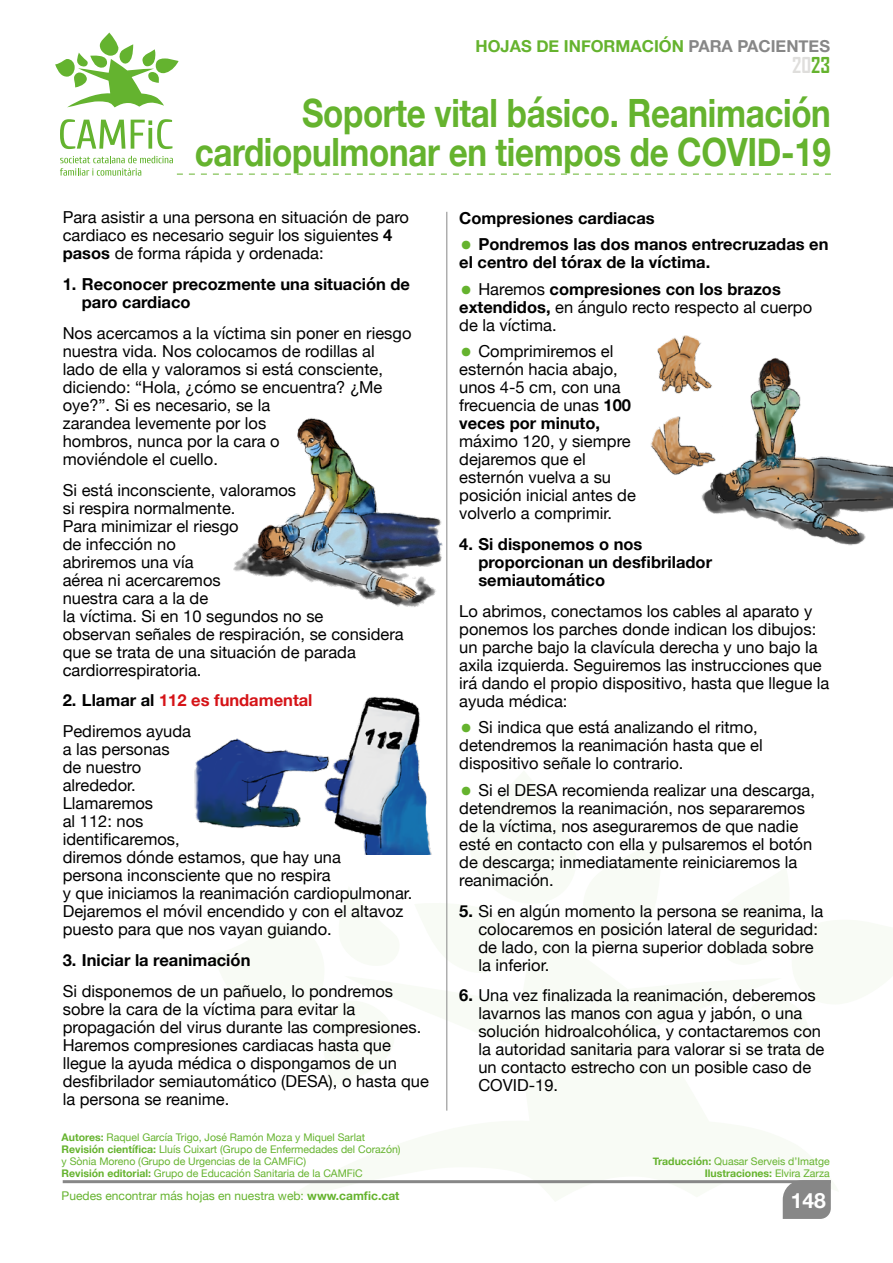
<style>
.page{position:relative;width:893px;height:1263px;background:#fff}
.page>*{position:absolute;margin:0;border:0;box-sizing:border-box;transform-origin:0 0}
.t1{font:700 39px/39px "Helvetica Neue";letter-spacing:-.01em;color:#65b32e;text-align:right;scale:.85 1}
.t2{font:700 21px "Agency FB";color:#dfdedc}
.t3{font:700 21px "Helvetica Neue";color:#fff}
.t4{font:16.5px/18px "Helvetica Neue";color:#000}
.t5{font:700 16.5px/18px "Helvetica Neue";color:#000}
.t6{font:700 16.5px/30.8px "Helvetica Neue";color:#d51317}
.t7{font:700 16.5px "Helvetica Neue";color:#65b32e}
.t8{font:12px "Helvetica Neue";color:#65b32e}
.t9{font:10.5px/12px "Helvetica Neue";color:#65b32e;text-align:right}
.s1{color:#878787}
.s2{color:#65b32e}
.s3{font-weight:700}
.s4{color:#000}
.s5{font-weight:400;color:#000}
.s6{font-weight:400;font-size:39px;color:#65b32e}
.s7{font-size:39px;color:#65b32e}
</style>
<div class="page">
<svg style="left:281px;top:979px;width:502px;height:223px;fill:#f8fbf5"></svg>
<svg style="left:281px;top:979px;width:120px;height:108px"></svg>
<svg style="left:447px;top:770px;width:1px;height:209px"></svg>
<svg style="left:715px;top:979px;width:68px;height:81px"></svg>
<hr style="left:63px;top:1180px;width:768px;height:3px;background:#878787">
<div style="left:783px;top:1180px;width:48px;height:39px;background:#878787"></div>
<svg style="left:55px;top:33px;width:124px;height:74px"></svg>
<svg style="left:60px;top:156px;width:771px;height:20px"></svg>
<svg style="left:60px;top:119px;width:65px;height:30px"></svg>
<svg style="left:131px;top:119px;width:41px;height:30px"></svg>
<hr style="left:446px;top:212px;width:1px;height:898px;background:#878787">
<img style="left:233px;top:418px;width:210px;height:189px">
<img style="left:194px;top:696px;width:238px;height:159px">
<img style="left:651px;top:335px;width:242px;height:211px">
<p class="t7" style="left:476px;top:33px;width:356px">HOJAS DE INFORMACIÓN <span class="s1">PARA PACIENTES</span></p>
<p class="t2" style="left:792px;top:52px;width:39px">20<span class="s2">23</span></p>
<h1 class="t1" style="left:195px;top:94px;width:750px">Soporte vital básico. Reanimación cardiopulmonar en tiempos de COVID-19</h1>
<p class="t4" style="left:63px;top:209px;width:348px">Para asistir a una persona en situación de paro cardiaco es necesario seguir los siguientes <span class="s3">4 pasos</span> de forma rápida y ordenada:</p>
<p class="t5" style="left:82px;top:276px;width:330px;text-indent:-19px">1. Reconocer precozmente una situación de paro cardiaco</p>
<p class="t4" style="left:63px;top:325px;width:350px">Nos acercamos a la víctima sin poner en riesgo nuestra vida. Nos colocamos de rodillas al<br>lado de ella y valoramos si está consciente, diciendo: “Hola, ¿cómo se encuentra? ¿Me oye?”. Si es necesario, se la<br>zarandea levemente por los<br>hombros, nunca por la cara o<br>moviéndole el cuello.</p>
<p class="t4" style="left:63px;top:482px;width:343px">Si está inconsciente, valoramos<br>si respira normalmente.<br>Para minimizar el riesgo<br>de infección no<br>abriremos una vía<br>aérea ni acercaremos<br>nuestra cara a la de<br>la víctima. Si en 10 segundos no se<br>observan señales de respiración, se considera que se trata de una situación de parada cardiorrespiratoria.</p>
<p class="t6" style="left:63px;top:685px;width:251px"><span class="s4">2. Llamar al</span> 112 es fundamental<br><span class="s5">Pediremos ayuda</span></p>
<p class="t4" style="left:63px;top:741px;width:351px">a las personas<br>de nuestro<br>alrededor.<br>Llamaremos<br>al 112: nos<br>identificaremos,<br>diremos dónde estamos, que hay una<br>persona inconsciente que no respira<br>y que iniciamos la reanimación cardiopulmonar.<br>Dejaremos el móvil encendido y con el altavoz puesto para que nos vayan guiando.</p>
<p class="t5" style="left:63px;top:951px;width:189px">3. Iniciar la reanimación</p>
<p class="t4" style="left:63px;top:983px;width:368px">Si disponemos de un pañuelo, lo pondremos sobre la cara de la víctima para evitar la propagación del virus durante las compresiones.<br>Haremos compresiones cardiacas hasta que llegue la ayuda médica o dispongamos de un desfibrilador semiautomático (DESA), o hasta que la persona se reanime.</p>
<p class="t9" style="left:62px;top:1131px;width:340px;text-align:left"><span class="s3">Autores:</span> Raquel García Trigo, José Ramón Moza y Miquel Sarlat <span class="s3">Revisión científica:</span> Lluís Cuixart (Grupo de Enfermedades del Corazón) y Sònia Moreno (Grupo de Urgencias de la CAMFiC)<br><span class="s3">Revisión editorial:</span> Grupo de Educación Sanitaria de la CAMFiC</p>
<p class="t5" style="left:459px;top:209px;width:197px">Compresiones cardiacas</p>
<p class="t5" style="left:459px;top:236px;width:371px"><span class="s6">•</span> Pondremos las dos manos entrecruzadas en el centro del tórax de la víctima.</p>
<p class="t4" style="left:459px;top:281px;width:354px"><span class="s7">•</span> Haremos <span class="s3">compresiones con los brazos extendidos,</span> en ángulo recto respecto al cuerpo de la víctima.</p>
<p class="t4" style="left:459px;top:343px;width:173px"><span class="s7">•</span> Comprimiremos el esternón hacia abajo, unos 4-5 cm, con una frecuencia de unas <span class="s3">100 veces por minuto,</span></p>
<p class="t4" style="left:459px;top:433px;width:178px">máximo 120, y siempre dejaremos que el esternón vuelva a su posición inicial antes de volverlo a comprimir.</p>
<p class="t5" style="left:478px;top:535px;width:235px;text-indent:-19px">4. Si disponemos o nos proporcionan un desfibrilador semiautomático</p>
<p class="t4" style="left:459px;top:603px;width:372px">Lo abrimos, conectamos los cables al aparato y ponemos los parches donde indican los dibujos: un parche bajo la clavícula derecha y uno bajo la axila izquierda. Seguiremos las instrucciones que irá dando el propio dispositivo, hasta que llegue la ayuda médica:</p>
<p class="t4" style="left:459px;top:719px;width:305px"><span class="s7">•</span> Si indica que está analizando el ritmo, detendremos la reanimación hasta que el dispositivo señale lo contrario.</p>
<p class="t4" style="left:459px;top:782px;width:357px"><span class="s7">•</span> Si el DESA recomienda realizar una descarga, detendremos la reanimación, nos separaremos de la víctima, nos aseguraremos de que nadie esté en contacto con ella y pulsaremos el botón de descarga; inmediatamente reiniciaremos la reanimación.</p>
<p class="t4" style="left:478px;top:903px;width:347px;text-indent:-19px"><span class="s3">5.</span> Si en algún momento la persona se reanima, la colocaremos en posición lateral de seguridad: de lado, con la pierna superior doblada sobre la inferior.</p>
<p class="t4" style="left:478px;top:987px;width:347px;text-indent:-19px"><span class="s3">6.</span> Una vez finalizada la reanimación, deberemos lavarnos las manos con agua y jabón, o una solución hidroalcohólica, y contactaremos con la autoridad sanitaria para valorar si se trata de un contacto estrecho con un posible caso de COVID-19.</p>
<p class="t9" style="left:653px;top:1155px;width:178px"><span class="s3">Traducción:</span> Quasar Serveis d’Imatge<br><span class="s3">Ilustraciones:</span> Elvira Zarza</p>
<p class="t8" style="left:62px;top:1187px;width:339px">Puedes encontrar más hojas en nuestra web: <span class="s3">www.camfic.cat</span></p>
<p class="t3" style="left:791px;top:1183px;width:37px">148</p>
</div>
